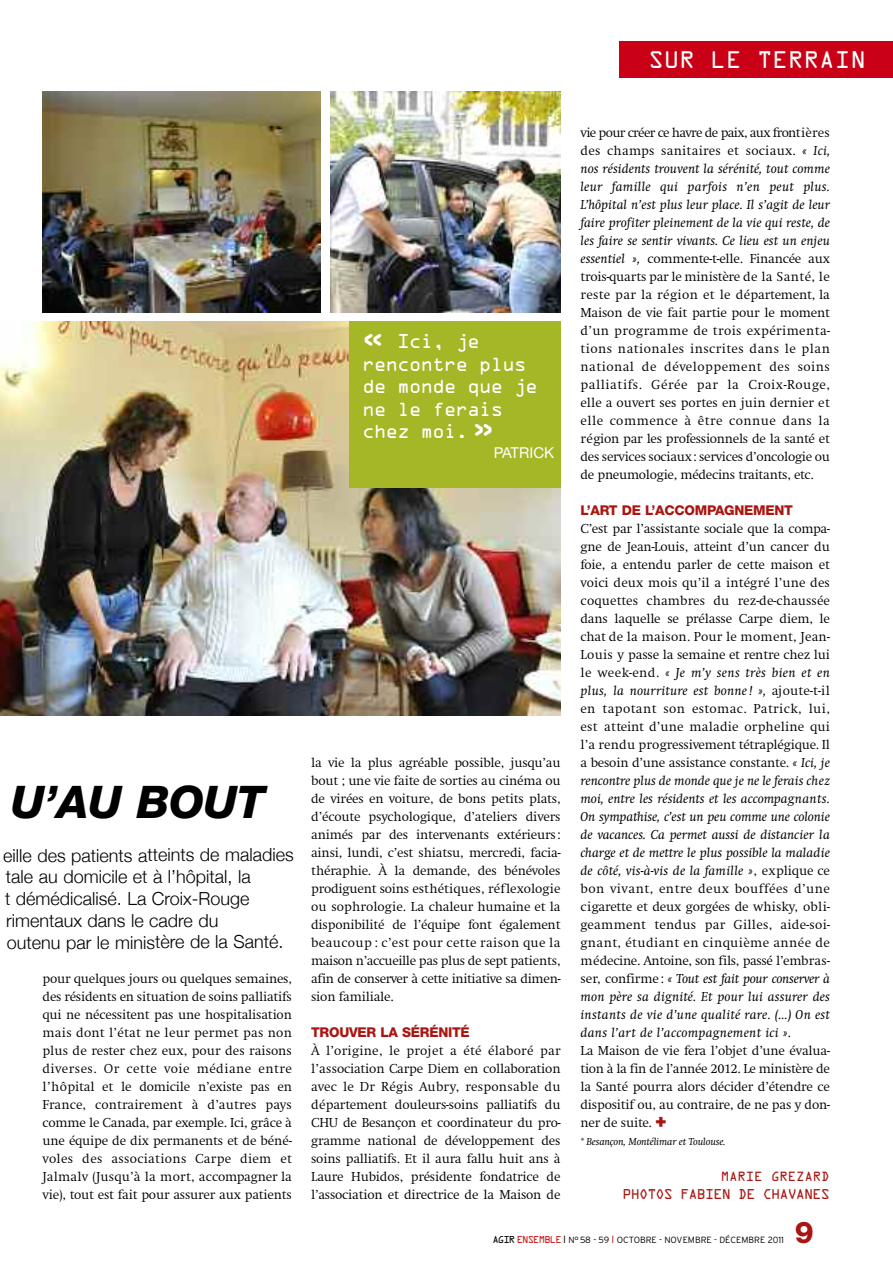
<style>
.page{position:relative;width:893px;height:1263px;background:#fff}
.page>*{position:absolute;margin:0;border:0;box-sizing:border-box;transform-origin:0 0}
.t1{font:italic 800 45px "Helvetica Neue";letter-spacing:-.005em;color:#000}
.t2{font:800 30px "Helvetica Neue";color:#a91611}
.t3{font:21.6px "OCRA CR";color:#fff}
.t4{font:300 18px/21.8px "Helvetica Neue";color:#000}
.t5{font:18px/22.5px "OCRA CR";letter-spacing:-.07em;color:#fff}
.t6{font:15px "Helvetica Neue";color:#fff}
.t7{font:300 13.5px/18px "Swift";letter-spacing:-.015em;color:#000;text-align:justify}
.t8{font:800 13.5px "Helvetica Neue";letter-spacing:-.02em;color:#a91611}
.t9{font:12.75px "OCRA CR";letter-spacing:-.07em;color:#a91611}
.t10{font:12px "OCRA CR";letter-spacing:-.02em;color:#a91611}
.t11{font:italic 10.5px "Swift";letter-spacing:-.015em;color:#000}
.t12{font:300 9px "Interstate";color:#000}
.s1{font-size:30px}
.s2{font-weight:400;font-style:italic}
.s3{font-family:"Interstate";font-weight:900;font-size:18px;color:#a91611}
.s4{font-family:"OCRA CR";font-weight:400}
.s5{font-family:"OCRA CR";font-weight:400;color:#ca1615}
.s6{font-size:10.5px}
.s7{font-size:10.5px;color:#a91611}
</style>
<div class="page">
<div style="left:619px;top:41px;width:274px;height:37px;background:#ca0016"></div>
<img style="left:0;top:321px;width:561px;height:394px">
<div style="left:349px;top:321px;width:212px;height:167px;background:#a5b627"></div>
<img style="left:43px;top:92px;width:277px;height:220px">
<img style="left:331px;top:92px;width:230px;height:220px">
<h3 class="t3" style="left:648px;top:52px;width:219px">SUR LE TERRAIN</h3>
<h1 class="t1" style="left:11px;top:786px;width:256px">U’AU BOUT</h1>
<h3 class="t4" style="left:3px;top:844px;width:292px">eille des patients atteints de maladies tale au domicile et à l’hôpital, la<br>t démédicalisé. La Croix-Rouge rimentaux dans le cadre du<br>outenu par le ministère de la Santé.</h3>
<p class="t7" style="left:42px;top:969px;width:251px">pour quelques jours ou quelques semaines, des résidents en situation de soins palliatifs qui ne nécessitent pas une hospitalisation mais dont l’état ne leur permet pas non plus de rester chez eux, pour des raisons diverses. Or cette voie médiane entre l’hôpital et le domicile n’existe pas en France, contrairement à d’autres pays comme le Canada, par exemple. Ici, grâce à une équipe de dix permanents et de béné&shy;voles des associations Carpe diem et Jalmalv (Jusqu’à la mort, accompagner la vie), tout est fait pour assurer aux patients</p>
<h3 class="t5" style="left:362px;top:332px;width:178px"><span class="s1">«</span> Ici, je rencontre plus de monde que je ne le ferais chez moi. <span class="s1">»</span></h3>
<p class="t6" style="left:494px;top:447px;width:62px">PATRICK</p>
<p class="t7" style="left:311px;top:753px;width:251px">la vie la plus agréable possible, jusqu’au bout ; une vie faite de sorties au cinéma ou de virées en voiture, de bons petits plats, d’écoute psychologique, d’ateliers divers animés par des intervenants extérieurs: ainsi, lundi, c’est shiatsu, mercredi, facia&shy;théraphie. À la demande, des bénévoles prodiguent soins esthétiques, réflexologie ou sophrologie. La chaleur humaine et la disponibilité de l’équipe font également beaucoup : c’est pour cette raison que la maison n’accueille pas plus de sept patients, afin de conserver à cette initiative sa dimen&shy;sion familiale.</p>
<p class="t8" style="left:311px;top:1027px;width:160px">TROUVER LA SÉRÉNITÉ</p>
<p class="t7" style="left:311px;top:1041px;width:251px">À l’origine, le projet a été élaboré par l’association Carpe Diem en collaboration avec le Dr Régis Aubry, responsable du département douleurs-soins palliatifs du CHU de Besançon et coordinateur du pro&shy;gramme national de développement des soins palliatifs. Et il aura fallu huit ans à Laure Hubidos, présidente fondatrice de l’association et directrice de la Maison de</p>
<p class="t7" style="left:580px;top:123px;width:251px">vie pour créer ce havre de paix, aux frontières des champs sanitaires et sociaux. <span class="s2">« Ici, nos résidents trouvent la sérénité, tout comme leur famille qui parfois n’en peut plus.<br>L’hôpital n’est plus leur place. Il s’agit de leur faire profiter pleinement de la vie qui reste, de les faire se sentir vivants. Ce lieu est un enjeu essentiel »,</span> commente-t-elle. Financée aux trois-quarts par le ministère de la Santé, le reste par la région et le département, la Maison de vie fait partie pour le moment d’un programme de trois expérimenta&shy;tions nationales inscrites dans le plan national de développement des soins palliatifs. Gérée par la Croix-Rouge, elle a ouvert ses portes en juin dernier et elle commence à être connue dans la région par les professionnels de la santé et des services sociaux: services d’oncologie ou de pneumologie, médecins traitants, etc.</p>
<p class="t8" style="left:580px;top:505px;width:214px">L’ART DE L’ACCOMPAGNEMENT</p>
<p class="t7" style="left:580px;top:519px;width:251px">C’est par l’assistante sociale que la compa&shy;gne de Jean-Louis, atteint d’un cancer du foie, a entendu parler de cette maison et voici deux mois qu’il a intégré l’une des coquettes chambres du rez-de-chaussée dans laquelle se prélasse Carpe diem, le chat de la maison. Pour le moment, Jean-Louis y passe la semaine et rentre chez lui le week-end. <span class="s2">« Je m’y sens très bien et en plus, la nourriture est bonne! »,</span> ajoute-t-il en tapotant son estomac. Patrick, lui, est atteint d’une maladie orpheline qui l’a rendu progressivement tétraplégique. Il a besoin d’une assistance constante. <span class="s2">« Ici, je rencontre plus de monde que je ne le ferais chez moi, entre les résidents et les accompagnants.<br>On sympathise, c’est un peu comme une colonie de vacances. Ca permet aussi de distancier la charge et de mettre le plus possible la maladie de côté, vis-à-vis de la famille »</span>, explique ce bon vivant, entre deux bouffées d’une cigarette et deux gorgées de whisky, obli&shy;geamment tendus par Gilles, aide-soi&shy;gnant, étudiant en cinquième année de médecine. Antoine, son fils, passé l’embras&shy;ser, confirme: <span class="s2">« Tout est fait pour conserver à mon père sa dignité. Et pour lui assurer des instants de vie d’une qualité rare. (…) On est dans l’art de l’accompagnement ici ».</span></p>
<p class="t7" style="left:580px;top:1041px;width:251px">La Maison de vie fera l’objet d’une évalua&shy;tion à la fin de l’année 2012. Le ministère de la Santé pourra alors décider d’étendre ce dispositif ou, au contraire, de ne pas y don&shy;ner de suite. <span class="s3">+</span></p>
<p class="t11" style="left:580px;top:1135px;width:147px">* Besançon, Montélimar et Toulouse.</p>
<p class="t10" style="left:721px;top:1171px;width:111px">MARIE GREZARD</p>
<p class="t9" style="left:623px;top:1189px;width:209px">PHOTOS FABIEN DE CHAVANES</p>
<p class="t12" style="left:492px;top:1234px;width:293px"><span class="s4">AGIR</span> <span class="s5">ENSEMBLE</span> <span class="s6">I</span> N°58 - 59 <span class="s7">I</span> OCTOBRE - NOVEMBRE - DÉCEMBRE 2011</p>
<h2 class="t2" style="left:795px;top:1221px;width:20px">9</h2>
</div>
